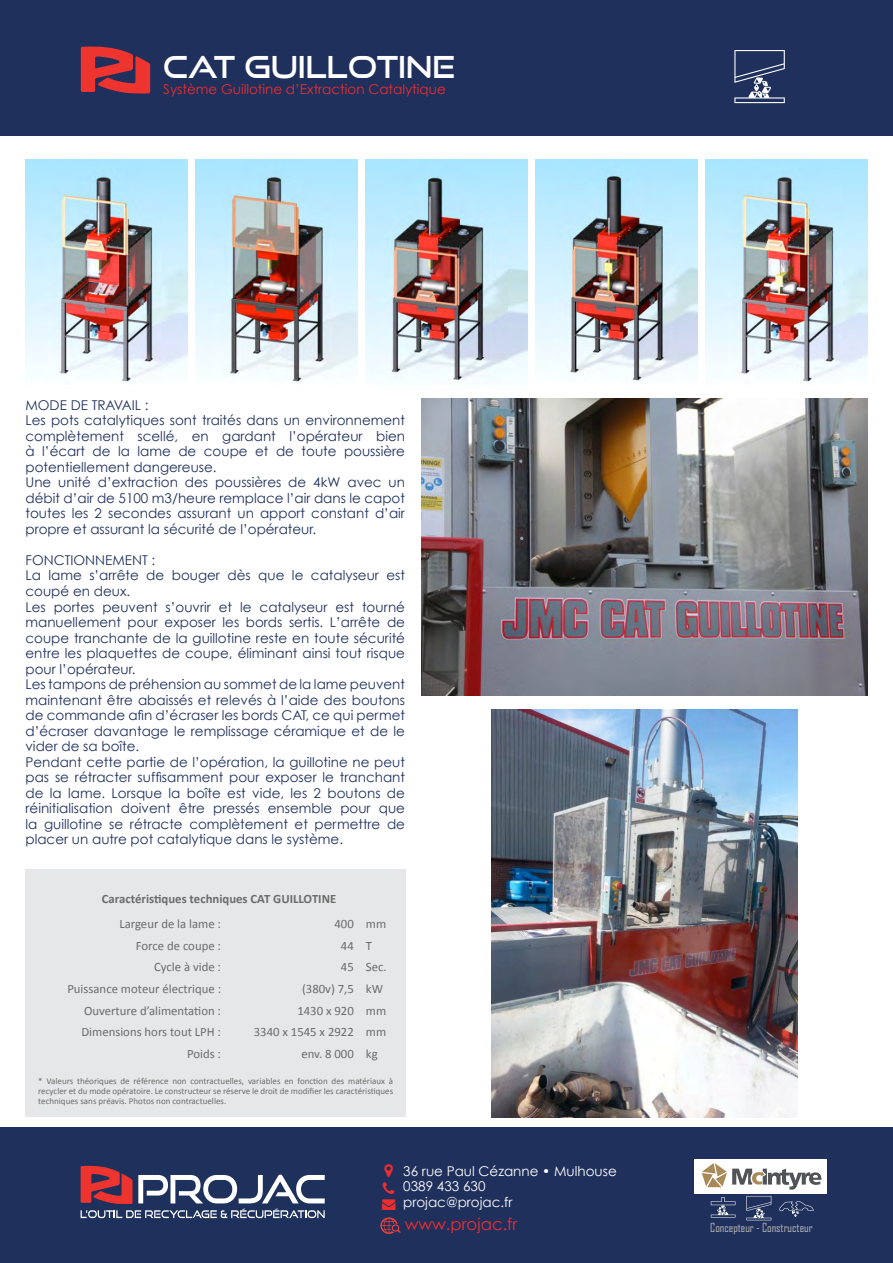
<style>
.page{position:relative;width:893px;height:1263px;background:#fff}
.page>*{position:absolute;margin:0;border:0;box-sizing:border-box;transform-origin:0 0}
.t1{font:30px "Good Times Rg";color:#fff}
.t2{font:16.5px "Century Gothic";color:#ee2d2f}
.t3{font:13.5px/15.5px "Century Gothic";color:#1f305c}
.t4{font:13.5px/15.5px "Century Gothic";color:#fff}
.t5{font:13.5px "Century Gothic";color:#ee2d2f}
.t6{font:12.75px "Calibri";color:#6c6c6c}
.t7{font:700 12.75px "Calibri";color:#6c6c6c}
.t8{font:12px "Agency FB";color:#b5b5b5}
.t9{font:9px/10.4px "Calibri";color:#6c6c6c;text-align:justify}
</style>
<div class="page">
<div style="left:0;top:1127px;width:893px;height:136px;background:#1f305c"></div>
<div style="left:0;top:0;width:893px;height:136px;background:#1f305c"></div>
<svg style="left:81px;top:1165px;width:244px;height:53px"></svg>
<svg style="left:380px;top:1217px;width:21px;height:17px"></svg>
<svg style="left:81px;top:46px;width:69px;height:48px"></svg>
<div style="left:695px;top:1159px;width:132px;height:34px;background:#fff"></div>
<svg style="left:711px;top:1197px;width:24px;height:20px"></svg>
<svg style="left:746px;top:1196px;width:25px;height:24px"></svg>
<svg style="left:779px;top:1201px;width:35px;height:16px"></svg>
<svg style="left:702px;top:1163px;width:119px;height:27px"></svg>
<svg style="left:734px;top:50px;width:51px;height:53px"></svg>
<img style="left:26px;top:159px;width:161px;height:223px">
<img style="left:196px;top:159px;width:161px;height:224px">
<img style="left:366px;top:159px;width:161px;height:222px">
<img style="left:536px;top:159px;width:161px;height:222px">
<img style="left:706px;top:159px;width:161px;height:223px">
<div style="left:26px;top:869px;width:380px;height:248px;background:#e6e7e8"></div>
<img style="left:422px;top:398px;width:445px;height:297px">
<img style="left:492px;top:709px;width:305px;height:408px">
<h1 class="t1" style="left:163px;top:49px;width:293px">CAT GUILLOTINE</h1>
<p class="t5" style="left:163px;top:81px;width:284px">Système Guillotine d’Extraction Catalytique</p>
<p class="t3" style="left:26px;top:397px;width:381px">MODE DE TRAVAIL :<br>Les pots catalytiques sont traités dans un environnement complètement scellé, en gardant l’opérateur bien à l’écart de la lame de coupe et de toute poussière potentiellement dangereuse.<br>Une unité d’extraction des poussières de 4kW avec un débit d’air de 5100 m3/heure remplace l’air dans le capot toutes les 2 secondes assurant un apport constant d’air propre et assurant la sécurité de l’opérateur.</p>
<p class="t3" style="left:26px;top:552px;width:381px">FONCTIONNEMENT :<br>La lame s’arrête de bouger dès que le catalyseur est coupé en deux.<br>Les portes peuvent s’ouvrir et le catalyseur est tourné manuellement pour exposer les bords sertis. L’arrête de coupe tranchante de la guillotine reste en toute sécurité entre les plaquettes de coupe, éliminant ainsi tout risque pour l’opérateur.<br>Les tampons de préhension au sommet de la lame peuvent maintenant être abaissés et relevés à l’aide des boutons de commande afin d’écraser les bords CAT, ce qui permet d’écraser davantage le remplissage céramique et de le vider de sa boîte.<br>Pendant cette partie de l’opération, la guillotine ne peut pas se rétracter suffisamment pour exposer le tranchant de la lame. Lorsque la boîte est vide, les 2 boutons de réinitialisation doivent être pressés ensemble pour que la guillotine se rétracte complètement et permettre de placer un autre pot catalytique dans le système.</p>
<p class="t7" style="left:102px;top:890px;width:236px">Caractéristiques techniques CAT GUILLOTINE</p>
<p class="t6" style="left:119px;top:916px;width:103px">Largeur de la lame :</p>
<p class="t6" style="left:334px;top:916px;width:53px">400 mm</p>
<p class="t6" style="left:136px;top:937px;width:87px">Force de coupe :</p>
<p class="t6" style="left:341px;top:937px;width:33px">44 T</p>
<p class="t6" style="left:154px;top:959px;width:68px">Cycle à vide :</p>
<p class="t6" style="left:341px;top:959px;width:47px">45 Sec.</p>
<p class="t6" style="left:67px;top:981px;width:155px">Puissance moteur électrique :</p>
<p class="t6" style="left:302px;top:981px;width:83px">(380v) 7,5 kW</p>
<p class="t6" style="left:84px;top:1002px;width:138px">Ouverture d’alimentation :</p>
<p class="t6" style="left:297px;top:1002px;width:90px">1430 x 920 mm</p>
<p class="t6" style="left:81px;top:1024px;width:141px">Dimensions hors tout LPH :</p>
<p class="t6" style="left:254px;top:1024px;width:134px">3340 x 1545 x 2922 mm</p>
<p class="t6" style="left:187px;top:1045px;width:35px">Poids :</p>
<p class="t6" style="left:301px;top:1045px;width:78px">env. 8 000 kg</p>
<p class="t9" style="left:38px;top:1075px;width:356px">* Valeurs théoriques de référence non contractuelles, variables en fonction des matériaux à recycler et du mode opératoire. Le constructeur se réserve le droit de modifier les caractéristiques techniques sans préavis. Photos non contractuelles.</p>
<p class="t4" style="left:403px;top:1163px;width:215px">36 rue Paul Cézanne • Mulhouse<br>0389 433 630<br>projac@projac.fr</p>
<p class="t2" style="left:405px;top:1214px;width:114px">www.projac.fr</p>
<p class="t8" style="left:710px;top:1220px;width:104px">Concepteur - Constructeur</p>
</div>
